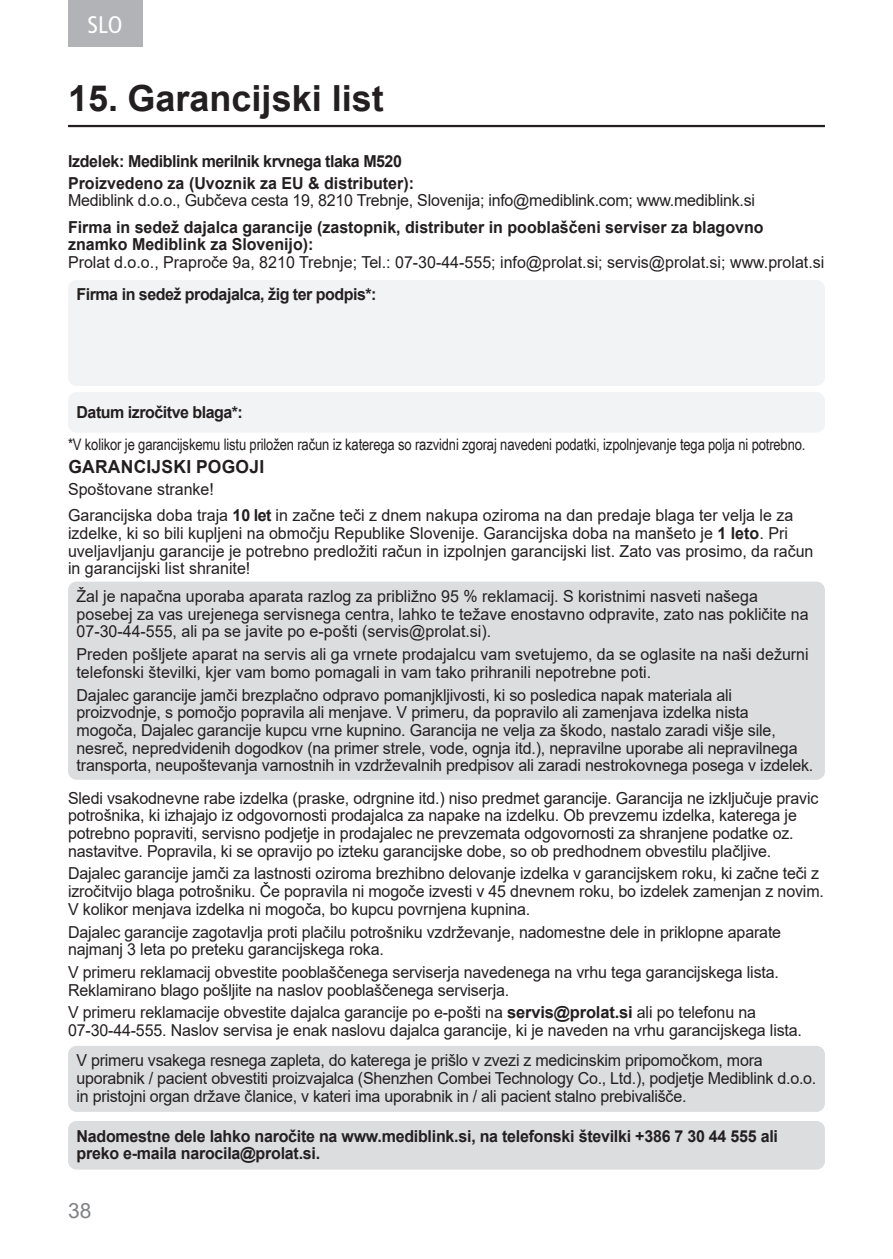
<style>
.page{position:relative;width:893px;height:1259px;background:#fff}
.page>*{position:absolute;margin:0;border:0;box-sizing:border-box;transform-origin:0 0}
.t1{font:700 36px "Arial";color:#231f20}
.t2{font:condensed 24px "Frutiger LT Std";color:#fff}
.t3{font:21px "Arial";color:#808285}
.t4{font:700 18px "Arial";letter-spacing:.015em;color:#231f20}
.t5{font:16.5px/17.7px "Arial";letter-spacing:-.01em;color:#231f20}
.t6{font:700 16.5px/17.7px "Arial";letter-spacing:-.015em;color:#231f20}
.t7{font:15.9px "Arial Narrow";letter-spacing:-.01em;color:#231f20}
.s1{font-weight:700}
</style>
<div class="page">
<div style="left:68px;top:0;width:74px;height:47px;background:#b2b3b7"></div>
<hr style="left:68px;top:125px;width:757px;height:2px;background:#231f20">
<div style="left:68px;top:280px;width:757px;height:106px;background:#f2f3f4;border-radius:9px"></div>
<div style="left:68px;top:392px;width:757px;height:41px;background:#f2f3f4;border-radius:9px"></div>
<div style="left:68px;top:581px;width:757px;height:199px;background:#dcdddf;border-radius:9px"></div>
<div style="left:68px;top:1046px;width:757px;height:66px;background:#dcdddf;border-radius:9px"></div>
<div style="left:68px;top:1121px;width:757px;height:48px;background:#dcdddf;border-radius:9px"></div>
<h2 class="t2" style="left:87px;top:11px;width:37px">SLO</h2>
<h1 class="t1" style="left:68px;top:73px;width:317px">15. Garancijski list</h1>
<p class="t6" style="left:68px;top:150px;width:347px;line-height:21.9px">Izdelek: Mediblink merilnik krvnega tlaka M520<br>Proizvedeno za (Uvoznik za EU &amp; distributer):</p>
<p class="t5" style="left:68px;top:192px;width:689px">Mediblink d.o.o., Gubčeva cesta 19, 8210 Trebnje, Slovenija; info@mediblink.com; www.mediblink.si</p>
<p class="t6" style="left:68px;top:218px;width:697px">Firma in sedež dajalca garancije (zastopnik, distributer in pooblaščeni serviser za blagovno znamko Mediblink za Slovenijo):</p>
<p class="t5" style="left:68px;top:253px;width:758px">Prolat d.o.o., Praproče 9a, 8210 Trebnje; Tel.: 07-30-44-555; info@prolat.si; servis@prolat.si; www.prolat.si</p>
<p class="t6" style="left:77px;top:286px;width:302px">Firma in sedež prodajalca, žig ter podpis*:</p>
<p class="t6" style="left:77px;top:404px;width:168px">Datum izročitve blaga*:</p>
<p class="t7" style="left:68px;top:432px;width:739px">*V kolikor je garancijskemu listu priložen račun iz katerega so razvidni zgoraj navedeni podatki, izpolnjevanje tega polja ni potrebno.</p>
<p class="t4" style="left:68px;top:454px;width:197px">GARANCIJSKI POGOJI</p>
<p class="t5" style="left:68px;top:476px;width:727px;line-height:26.1px">Spoštovane stranke!<br>Garancijska doba traja <span class="s1">10 let</span> in začne teči z dnem nakupa oziroma na dan predaje blaga ter velja le za</p>
<p class="t5" style="left:68px;top:524px;width:747px">izdelke, ki so bili kupljeni na območju Republike Slovenije. Garancijska doba na manšeto je <span class="s1">1 leto</span>. Pri uveljavljanju garancije je potrebno predložiti račun in izpolnjen garancijski list. Zato vas prosimo, da račun in garancijski list shranite!</p>
<p class="t5" style="left:77px;top:587px;width:734px">Žal je napačna uporaba aparata razlog za približno 95 % reklamacij. S koristnimi nasveti našega posebej za vas urejenega servisnega centra, lahko te težave enostavno odpravite, zato nas pokličite na<br>07-30-44-555, ali pa se javite po e-pošti (servis@prolat.si).</p>
<p class="t5" style="left:77px;top:645px;width:734px">Preden pošljete aparat na servis ali ga vrnete prodajalcu vam svetujemo, da se oglasite na naši dežurni telefonski številki, kjer vam bomo pomagali in vam tako prihranili nepotrebne poti.</p>
<p class="t5" style="left:77px;top:686px;width:738px">Dajalec garancije jamči brezplačno odpravo pomanjkljivosti, ki so posledica napak materiala ali proizvodnje, s pomočjo popravila ali menjave. V primeru, da popravilo ali zamenjava izdelka nista<br>mogoča, Dajalec garancije kupcu vrne kupnino. Garancija ne velja za škodo, nastalo zaradi višje sile, nesreč, nepredvidenih dogodkov (na primer strele, vode, ognja itd.), nepravilne uporabe ali nepravilnega transporta, neupoštevanja varnostnih in vzdrževalnih predpisov ali zaradi nestrokovnega posega v izdelek.</p>
<p class="t5" style="left:68px;top:789px;width:752px">Sledi vsakodnevne rabe izdelka (praske, odrgnine itd.) niso predmet garancije. Garancija ne izključuje pravic potrošnika, ki izhajajo iz odgovornosti prodajalca za napake na izdelku. Ob prevzemu izdelka, katerega je potrebno popraviti, servisno podjetje in prodajalec ne prevzemata odgovornosti za shranjene podatke oz. nastavitve. Popravila, ki se opravijo po izteku garancijske dobe, so ob predhodnem obvestilu plačljive.</p>
<p class="t5" style="left:68px;top:864px;width:757px">Dajalec garancije jamči za lastnosti oziroma brezhibno delovanje izdelka v garancijskem roku, ki začne teči z izročitvijo blaga potrošniku. Če popravila ni mogoče izvesti v 45 dnevnem roku, bo izdelek zamenjan z novim.<br>V kolikor menjava izdelka ni mogoča, bo kupcu povrnjena kupnina.</p>
<p class="t5" style="left:68px;top:922px;width:715px">Dajalec garancije zagotavlja proti plačilu potrošniku vzdrževanje, nadomestne dele in priklopne aparate najmanj 3 leta po preteku garancijskega roka.</p>
<p class="t5" style="left:68px;top:963px;width:712px">V primeru reklamacij obvestite pooblaščenega serviserja navedenega na vrhu tega garancijskega lista.<br>Reklamirano blago pošljite na naslov pooblaščenega serviserja.</p>
<p class="t5" style="left:68px;top:1003px;width:735px">V primeru reklamacije obvestite dajalca garancije po e-pošti na <span class="s1">servis@prolat.si</span> ali po telefonu na<br>07-30-44-555. Naslov servisa je enak naslovu dajalca garancije, ki je naveden na vrhu garancijskega lista.</p>
<p class="t5" style="left:77px;top:1051px;width:741px">V primeru vsakega resnega zapleta, do katerega je prišlo v zvezi z medicinskim pripomočkom, mora uporabnik / pacient obvestiti proizvajalca (Shenzhen Combei Technology Co., Ltd.), podjetje Mediblink d.o.o. in pristojni organ države članice, v kateri ima uporabnik in / ali pacient stalno prebivališče.</p>
<p class="t6" style="left:77px;top:1127px;width:703px">Nadomestne dele lahko naročite na www.mediblink.si, na telefonski številki +386 7 30 44 555 ali preko e-maila narocila@prolat.si.</p>
<p class="t3" style="left:68px;top:1196px;width:25px">38</p>
</div>
